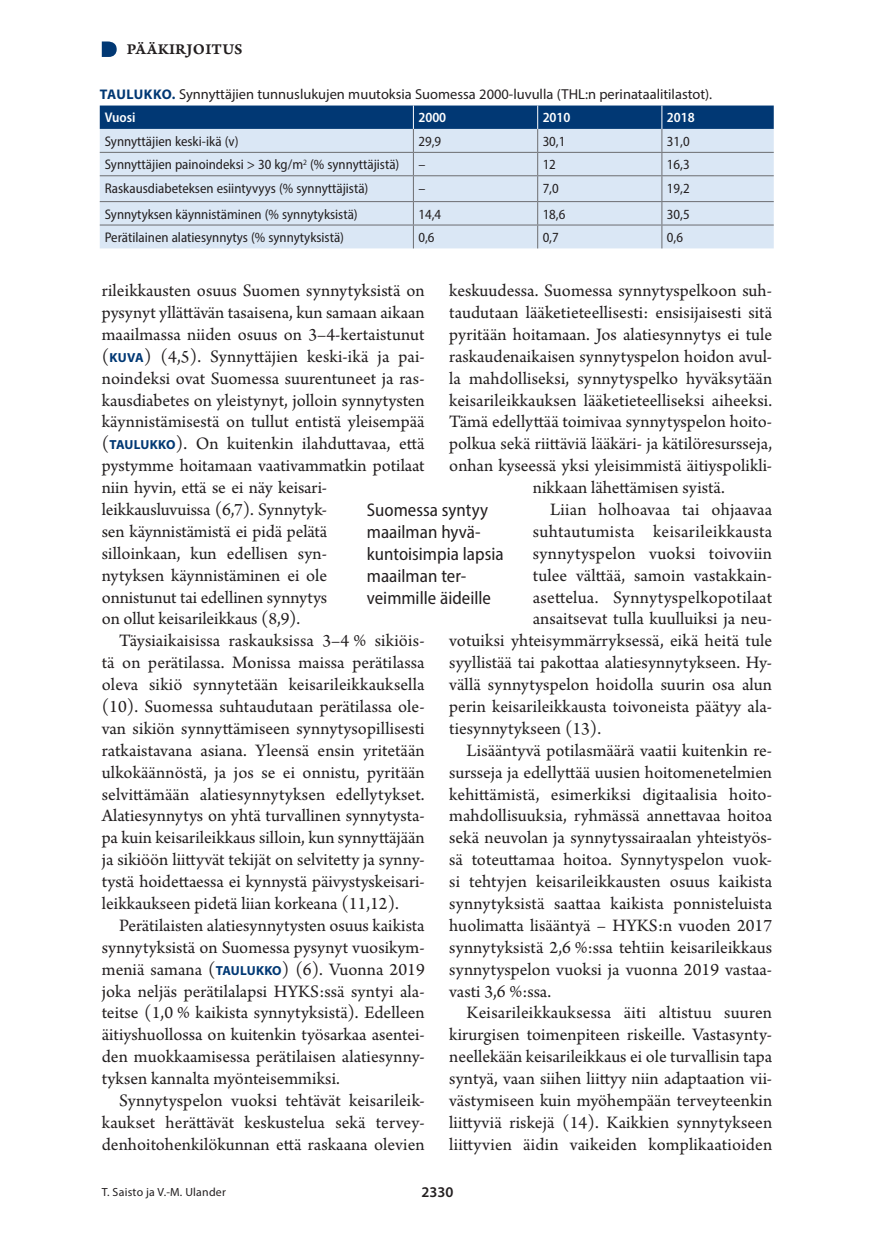
<style>
.page{position:relative;width:874px;height:1241px;background:#fff}
.page>*{position:absolute;margin:0;border:0;box-sizing:border-box;transform-origin:0 0}
.t1{font:18.38px/21.9px "Arno Pro";color:#231f20;text-align:justify}
.kainalo{font:semi-condensed 18.38px/21.9px "Myriad Pro";color:#231f20}
.t2{font:18.38px "Arno Pro";letter-spacing:.02em;color:#231f20}
.vinj{font:15.75px "Arno Pro Smbd Caption";letter-spacing:.015em;color:#231f20}
.t3{font:600 14.88px "Myriad Pro";color:#231f20}
.kt{font:14.35px "Myriad Pro";color:#231f20}
.t{font:semi-condensed 14px "Myriad Pro";color:#231f20}
.t-2{font:600 semi-condensed 14px "Myriad Pro";color:#fff}
.Ala{font:11.9px "Myriad Pro";letter-spacing:.02em;color:#231f20}
.s1{font-weight:700;font-size:14px;color:#013874}
.s2{font-family:"Myriad Pro";font-weight:700;font-size:13.12px;color:#013874}
</style>
<div class="page">
<svg style="left:102px;top:41px;width:15px;height:16px"></svg>
<svg style="left:100px;top:105px;width:673px;height:143px;background:#b3c6db"></svg>
<p class="vinj" style="left:127px;top:40px;width:117px">PÄÄKIRJOITUS</p>
<p class="kt" style="left:100px;top:85px;width:613px"><span class="s1">TAULUKKO.</span> Synnyttäjien tunnuslukujen muutoksia Suomessa 2000-luvulla (THL:n perinataalitilastot).</p>
<p class="t-2" style="left:105px;top:109px;width:32px">Vuosi</p>
<p class="t-2" style="left:418px;top:109px;width:29px">2000</p>
<p class="t-2" style="left:542px;top:109px;width:29px">2010</p>
<p class="t-2" style="left:666px;top:109px;width:29px">2018</p>
<p class="t" style="left:105px;top:133px;width:135px">Synnyttäjien keski-ikä (v)</p>
<p class="t" style="left:418px;top:133px;width:24px">29,9</p>
<p class="t" style="left:542px;top:133px;width:24px">30,1</p>
<p class="t" style="left:666px;top:133px;width:24px">31,0</p>
<p class="t" style="left:105px;top:156px;width:296px">Synnyttäjien painoindeksi &gt; 30 kg/m<sup>2</sup> (% synnyttäjistä)</p>
<p class="t" style="left:418px;top:156px;width:8px">–</p>
<p class="t" style="left:542px;top:156px;width:15px">12</p>
<p class="t" style="left:666px;top:156px;width:24px">16,3</p>
<p class="t" style="left:105px;top:179px;width:265px">Raskausdiabeteksen esiintyvyys (% synnyttäjistä)</p>
<p class="t" style="left:418px;top:179px;width:8px">–</p>
<p class="t" style="left:542px;top:179px;width:18px">7,0</p>
<p class="t" style="left:666px;top:179px;width:24px">19,2</p>
<p class="t" style="left:105px;top:205px;width:254px">Synnytyksen käynnistäminen (% synnytyksistä)</p>
<p class="t" style="left:418px;top:205px;width:24px">14,4</p>
<p class="t" style="left:542px;top:205px;width:24px">18,6</p>
<p class="t" style="left:666px;top:205px;width:24px">30,5</p>
<p class="t" style="left:105px;top:229px;width:241px">Perätilainen alatiesynnytys (% synnytyksistä)</p>
<p class="t" style="left:418px;top:229px;width:18px">0,6</p>
<p class="t" style="left:542px;top:229px;width:18px">0,7</p>
<p class="t" style="left:666px;top:229px;width:18px">0,6</p>
<p class="t1" style="left:102px;top:280px;width:324px;text-align:left">rileikkausten osuus Suomen synnytyksistä on pysynyt yllättävän tasaisena, kun samaan aikaan maailmassa niiden osuus on 3–4-kertaistunut (<span class="s2">KUVA</span>) (4,5). Synnyttäjien keski-ikä ja pai&shy;noindeksi ovat Suomessa suurentuneet ja ras&shy;kausdiabetes on yleistynyt, jolloin synnytysten käynnistämisestä on tullut entistä yleisempää (<span class="s2">TAULUKKO</span>). On kuitenkin ilahduttavaa, että pystymme hoitamaan vaativammatkin potilaat niin hyvin, että se ei näy keisari&shy;leikkausluvuissa (6,7). Synnytyk-<br>sen käynnistämistä ei pidä pelätä<br>silloinkaan, kun edellisen syn-<br>nytyksen käynnistäminen ei ole<br>onnistunut tai edellinen synnytys<br>on ollut keisarileikkaus (8,9).</p>
<p class="t1" style="left:102px;top:630px;width:324px;text-indent:17px">Täysiaikaisissa raskauksissa 3–4 % sikiöis&shy;tä on perätilassa. Monissa maissa perätilassa oleva sikiö synnytetään keisarileikkauksella (10). Suomessa suhtaudutaan perätilassa ole&shy;van sikiön synnyttämiseen synnytysopillisesti ratkaistavana asiana. Yleensä ensin yritetään ulkokäännöstä, ja jos se ei onnistu, pyritään selvittämään alatiesynnytyksen edellytykset.<br>Alatiesynnytys on yhtä turvallinen synnytysta&shy;pa kuin keisarileikkaus silloin, kun synnyttäjään ja sikiöön liittyvät tekijät on selvitetty ja synny&shy;tystä hoidettaessa ei kynnystä päivystyskeisari&shy;leikkaukseen pidetä liian korkeana (11,12).</p>
<p class="t1" style="left:102px;top:915px;width:324px;text-indent:17px">Perätilaisten alatiesynnytysten osuus kaikista synnytyksistä on Suomessa pysynyt vuosikym&shy;meniä samana (<span class="s2">TAULUKKO</span>) (6). Vuonna 2019 joka neljäs perätilalapsi HYKS:ssä syntyi ala&shy;teitse (1,0 % kaikista synnytyksistä). Edelleen äitiyshuollossa on kuitenkin työsarkaa asentei&shy;den muokkaamisessa perätilaisen alatiesynny&shy;tyksen kannalta myönteisemmiksi.</p>
<p class="t1" style="left:102px;top:1090px;width:324px;text-indent:17px">Synnytyspelon vuoksi tehtävät keisarileik&shy;kaukset herättävät keskustelua sekä tervey&shy;denhoitohenkilökunnan että raskaana olevien</p>
<p class="t1" style="left:449px;top:280px;width:324px">keskuudessa. Suomessa synnytyspelkoon suh-</p>
<p class="t1" style="left:449px;top:302px;width:324px">taudutaan lääketieteellisesti: ensisijaisesti sitä</p>
<p class="t1" style="left:449px;top:324px;width:324px">pyritään hoitamaan. Jos alatiesynnytys ei tule</p>
<p class="t1" style="left:449px;top:346px;width:324px">raskaudenaikaisen synnytyspelon hoidon avul-</p>
<p class="t1" style="left:449px;top:368px;width:324px">la mahdolliseksi, synnytyspelko hyväksytään</p>
<p class="t1" style="left:449px;top:390px;width:324px">keisarileikkauksen lääketieteelliseksi aiheeksi.</p>
<p class="t1" style="left:449px;top:412px;width:324px">Tämä edellyttää toimivaa synnytyspelon hoito-</p>
<p class="t1" style="left:449px;top:434px;width:324px">polkua sekä riittäviä lääkäri- ja kätilöresursseja,</p>
<p class="t1" style="left:449px;top:455px;width:324px">onhan kyseessä yksi yleisimmistä äitiyspolikli-</p>
<p class="t1" style="left:532px;top:477px;width:193px">nikkaan lähettämisen syistä.</p>
<p class="t1" style="left:550px;top:499px;width:223px">Liian holhoavaa tai ohjaavaa</p>
<p class="t2" style="left:532px;top:521px;width:241px">suhtautumista keisarileikkausta</p>
<p class="t1" style="left:532px;top:543px;width:241px">synnytyspelon vuoksi toivoviin</p>
<p class="t1" style="left:532px;top:565px;width:241px">tulee välttää, samoin vastakkain-</p>
<p class="t1" style="left:532px;top:587px;width:241px">asettelua. Synnytyspelkopotilaat</p>
<p class="t1" style="left:532px;top:609px;width:241px">ansaitsevat tulla kuulluiksi ja neu-</p>
<p class="t1" style="left:449px;top:630px;width:324px">votuiksi yhteisymmärryksessä, eikä heitä tule</p>
<p class="t1" style="left:449px;top:652px;width:324px">syyllistää tai pakottaa alatiesynnytykseen. Hy-</p>
<p class="t1" style="left:449px;top:674px;width:324px">vällä synnytyspelon hoidolla suurin osa alun</p>
<p class="t1" style="left:449px;top:696px;width:324px">perin keisarileikkausta toivoneista päätyy ala-</p>
<p class="t1" style="left:449px;top:718px;width:153px">tiesynnytykseen (13).</p>
<p class="t1" style="left:449px;top:740px;width:324px;text-indent:17px">Lisääntyvä potilasmäärä vaatii kuitenkin re&shy;sursseja ja edellyttää uusien hoitomenetelmien kehittämistä, esimerkiksi digitaalisia hoito&shy;mahdollisuuksia, ryhmässä annettavaa hoitoa sekä neuvolan ja synnytyssairaalan yhteistyös&shy;sä toteuttamaa hoitoa. Synnytyspelon vuok&shy;si tehtyjen keisarileikkausten osuus kaikista synnytyksistä saattaa kaikista ponnisteluista huolimatta lisääntyä – HYKS:n vuoden 2017 synnytyksistä 2,6 %:ssa tehtiin keisarileikkaus synnytyspelon vuoksi ja vuonna 2019 vastaa&shy;vasti 3,6 %:ssa.</p>
<p class="t1" style="left:449px;top:1002px;width:324px;text-indent:17px">Keisarileikkauksessa äiti altistuu suuren kirurgisen toimenpiteen riskeille. Vastasynty&shy;neellekään keisarileikkaus ei ole turvallisin tapa syntyä, vaan siihen liittyy niin adaptaation vii&shy;västymiseen kuin myöhempään terveyteenkin liittyviä riskejä (14). Kaikkien synnytykseen liittyvien äidin vaikeiden komplikaatioiden</p>
<p class="kainalo" style="left:367px;top:499px;width:138px">Suomessa syntyy maailman hyvä&shy;kuntoisimpia lapsia maailman ter&shy;veimmille äideille</p>
<p class="Ala" style="left:102px;top:1184px;width:126px">T. Saisto ja V.-M. Ulander</p>
<p class="t3" style="left:421px;top:1182px;width:33px">2330</p>
</div>
